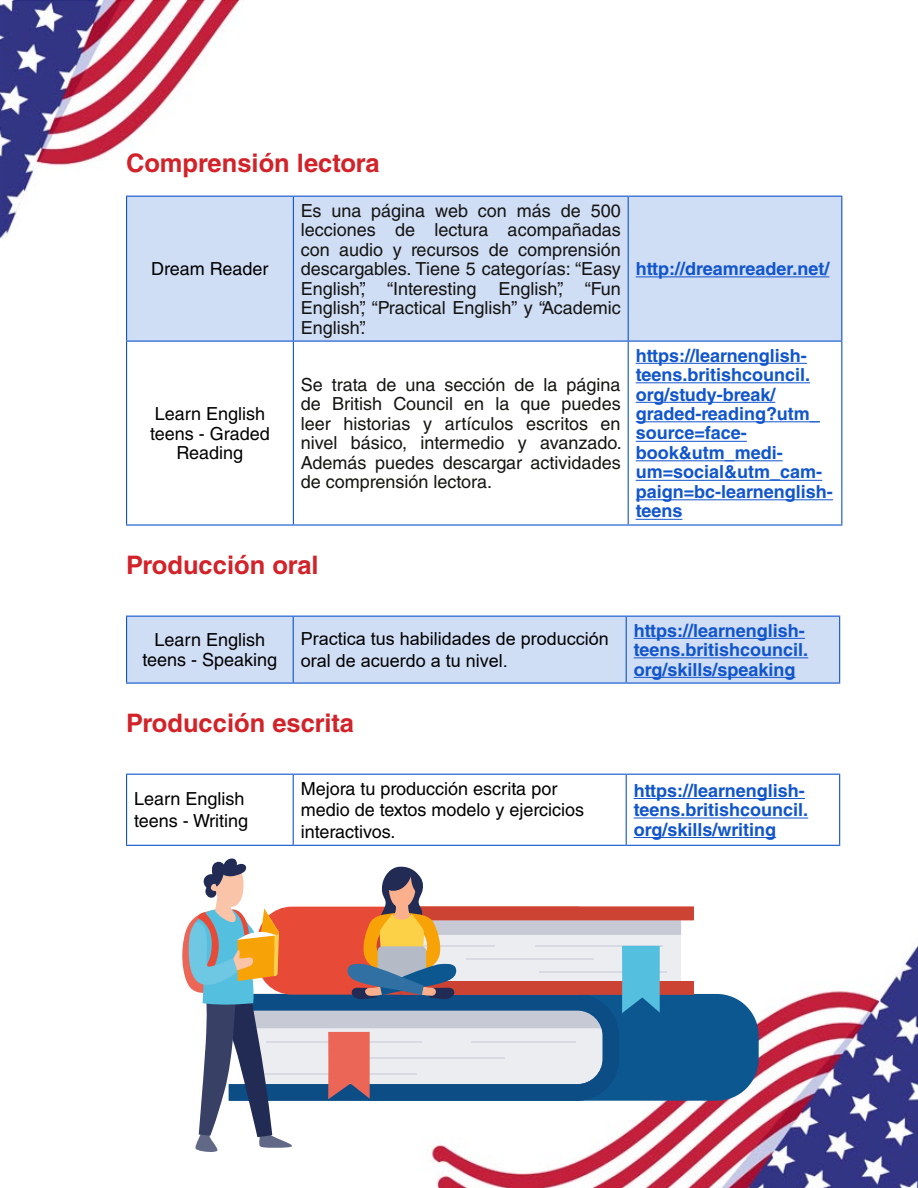
<style>
.page{position:relative;width:918px;height:1188px;background:#fff}
.page>*{position:absolute;margin:0;border:0;box-sizing:border-box;transform-origin:0 0}
.t1{font:700 25.5px "Helvetica LT Std";color:#d2232a}
.t2{font:18px/19.5px "Helvetica LT Std";color:#141412;text-align:justify}
.t3{font:700 18px/19.5px "Helvetica LT Std";color:#15c}
.t4{font:18px/19.5px "Helvetica LT Std";color:#000;text-align:center}
.t5{font:18px/21.6px "Arial";color:#000}
</style>
<div class="page">
<img style="left:0;top:0;width:918px;height:1188px">
<svg style="left:181px;top:858px;width:578px;height:294px"></svg>
<div style="left:127px;top:197px;width:714px;height:144px;background:#cfddf5"></div>
<svg style="left:127px;top:342px;width:714px;height:182px"></svg>
<hr style="left:126px;top:196px;width:167px;height:1px;background:#15c">
<hr style="left:126px;top:197px;width:1px;height:144px;background:#15c">
<hr style="left:293px;top:196px;width:335px;height:1px;background:#15c">
<hr style="left:293px;top:197px;width:1px;height:144px;background:#15c">
<hr style="left:628px;top:196px;width:214px;height:1px;background:#15c">
<hr style="left:628px;top:197px;width:1px;height:144px;background:#15c">
<hr style="left:841px;top:197px;width:1px;height:144px;background:#15c">
<hr style="left:126px;top:341px;width:167px;height:1px;background:#15c">
<hr style="left:126px;top:342px;width:1px;height:182px;background:#15c">
<hr style="left:126px;top:524px;width:167px;height:2px;background:#15c">
<hr style="left:293px;top:341px;width:335px;height:1px;background:#15c">
<hr style="left:293px;top:342px;width:1px;height:182px;background:#15c">
<hr style="left:293px;top:524px;width:335px;height:2px;background:#15c">
<hr style="left:628px;top:341px;width:214px;height:1px;background:#15c">
<hr style="left:628px;top:342px;width:1px;height:182px;background:#15c">
<hr style="left:841px;top:342px;width:1px;height:182px;background:#15c">
<hr style="left:628px;top:524px;width:214px;height:2px;background:#15c">
<hr style="left:636px;top:276px;width:193px;height:1px;background:#15c">
<hr style="left:636px;top:363px;width:171px;height:1px;background:#15c">
<hr style="left:636px;top:382px;width:174px;height:1px;background:#15c">
<hr style="left:636px;top:402px;width:139px;height:1px;background:#15c">
<hr style="left:636px;top:421px;width:184px;height:1px;background:#15c">
<hr style="left:636px;top:441px;width:111px;height:1px;background:#15c">
<hr style="left:636px;top:460px;width:147px;height:1px;background:#15c">
<hr style="left:636px;top:480px;width:186px;height:1px;background:#15c">
<hr style="left:636px;top:499px;width:197px;height:1px;background:#15c">
<hr style="left:636px;top:519px;width:46px;height:1px;background:#15c">
<div style="left:127px;top:617px;width:712px;height:66px;background:#cfddf5"></div>
<hr style="left:126px;top:616px;width:167px;height:1px;background:#15c">
<hr style="left:126px;top:617px;width:1px;height:66px;background:#15c">
<hr style="left:126px;top:683px;width:167px;height:1px;background:#15c">
<hr style="left:293px;top:616px;width:333px;height:1px;background:#15c">
<hr style="left:293px;top:617px;width:1px;height:66px;background:#15c">
<hr style="left:293px;top:683px;width:333px;height:1px;background:#15c">
<hr style="left:626px;top:616px;width:214px;height:1px;background:#15c">
<hr style="left:626px;top:617px;width:1px;height:66px;background:#15c">
<hr style="left:839px;top:617px;width:1px;height:66px;background:#15c">
<hr style="left:626px;top:683px;width:214px;height:1px;background:#15c">
<hr style="left:634px;top:638px;width:171px;height:1px;background:#15c">
<hr style="left:634px;top:657px;width:174px;height:1px;background:#15c">
<hr style="left:634px;top:677px;width:162px;height:1px;background:#15c">
<hr style="left:126px;top:774px;width:167px;height:1px;background:#15c">
<hr style="left:126px;top:775px;width:1px;height:70px;background:#15c">
<hr style="left:293px;top:774px;width:333px;height:1px;background:#15c">
<hr style="left:293px;top:775px;width:1px;height:70px;background:#15c">
<hr style="left:626px;top:774px;width:214px;height:1px;background:#15c">
<hr style="left:626px;top:775px;width:1px;height:70px;background:#15c">
<hr style="left:839px;top:775px;width:1px;height:70px;background:#15c">
<hr style="left:126px;top:845px;width:167px;height:1px;background:#15c">
<hr style="left:293px;top:845px;width:333px;height:1px;background:#15c">
<hr style="left:626px;top:845px;width:214px;height:1px;background:#15c">
<hr style="left:634px;top:798px;width:171px;height:1px;background:#15c">
<hr style="left:634px;top:818px;width:174px;height:1px;background:#15c">
<hr style="left:634px;top:837px;width:142px;height:1px;background:#15c">
<h1 class="t1" style="left:126px;top:147px;width:255px">Comprensión lectora</h1>
<p class="t4" style="left:151px;top:259px;width:119px">Dream Reader</p>
<p class="t4" style="left:150px;top:404px;width:121px">Learn English teens - Graded<br>Reading</p>
<p class="t2" style="left:301px;top:200px;width:321px">Es una página web con más de 500 lecciones de lectura acompañadas con audio y recursos de comprensión descargables. Tiene 5 categorías: “Easy English”, “Interesting English”, “Fun English”, “Practical English” y “Academic English”.</p>
<p class="t2" style="left:301px;top:375px;width:322px">Se trata de una sección de la página de British Council en la que puedes leer historias y artículos escritos en nivel básico, intermedio y avanzado.<br>Además puedes descargar actividades de comprensión lectora.</p>
<h1 class="t1" style="left:126px;top:549px;width:194px">Producción oral</h1>
<p class="t3" style="left:636px;top:259px;width:195px">http://dreamreader.net/</p>
<p class="t3" style="left:636px;top:345px;width:199px">https://learnenglish&shy;teens.britishcouncil. org/study-break/ graded-reading?utm_ source=face&shy;book&amp;utm_medi&shy;um=social&amp;utm_cam&shy;paign=bc-learnenglish&shy;teens</p>
<p class="t4" style="left:143px;top:630px;width:136px">Learn English teens - Speaking</p>
<p class="t5" style="left:301px;top:628px;width:310px">Practica tus habilidades de producción oral de acuerdo a tu nivel.</p>
<p class="t3" style="left:634px;top:620px;width:176px">https://learnenglish&shy;teens.britishcouncil. org/skills/speaking</p>
<h1 class="t1" style="left:126px;top:707px;width:230px">Producción escrita</h1>
<p class="t4" style="left:134px;top:788px;width:116px;line-height:21.6px;text-align:left">Learn English teens - Writing</p>
<p class="t4" style="left:301px;top:777px;width:285px;line-height:21.6px;text-align:left">Mejora tu producción escrita por medio de textos modelo y ejercicios interactivos.</p>
<p class="t3" style="left:634px;top:780px;width:176px">https://learnenglish&shy;teens.britishcouncil. org/skills/writing</p>
</div>
